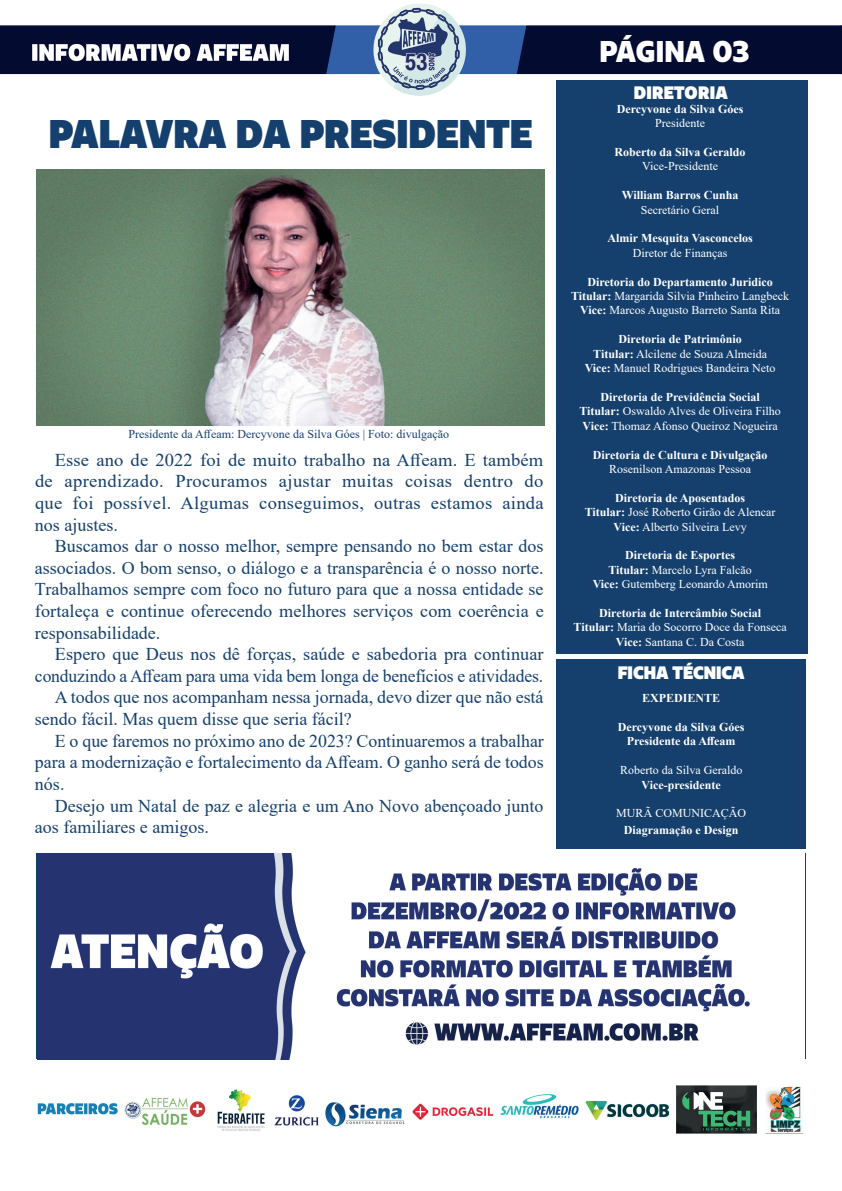
<style>
.page{position:relative;width:842px;height:1191px;background:#fff}
.page>*{position:absolute;margin:0;border:0;box-sizing:border-box;transform-origin:0 0}
.t1{font:900 40px "Urbani";color:#15406e}
.t2{font:900 30px "Urbani";color:#fff}
.t3{font:18px/21.6px "Times New Roman";color:#15406e;text-align:justify}
.t4{font:900 18px "Urbani";color:#fff}
.t5{font:12px/14.4px "Times New Roman";color:#fff;text-align:center}
.t6{font:700 12px/14.4px "Times New Roman";color:#fff;text-align:center}
.t7{font:12px "Times New Roman";color:#15406e}
.s1{font-weight:700}
</style>
<div class="page">
<img style="left:0;top:4px;width:842px;height:1056px">
<img style="left:36px;top:169px;width:508px;height:257px">
<div style="left:556px;top:80px;width:251px;height:573px;background:#15406e"></div>
<div style="left:556px;top:659px;width:249px;height:189px;background:#15406e"></div>
<img style="left:38px;top:854px;width:766px;height:205px">
<img style="left:37px;top:1085px;width:766px;height:49px">
<h1 class="t1" style="left:49px;top:109px;width:485px">PALAVRA DA PRESIDENTE</h1>
<p class="t7" style="left:129px;top:425px;width:322px">Presidente da Affeam: Dercyvone da Silva Góes | Foto: divulgação</p>
<p class="t3" style="left:35px;top:448px;width:510px;text-indent:20px">Esse ano de 2022 foi de muito trabalho na Affeam. E também de aprendizado. Procuramos ajustar muitas coisas dentro do que foi possível. Algumas conseguimos, outras estamos ainda nos ajustes.</p>
<p class="t3" style="left:35px;top:535px;width:510px;text-indent:20px">Buscamos dar o nosso melhor, sempre pensando no bem estar dos associados. O bom senso, o diálogo e a transparência é o nosso norte.<br>Trabalhamos sempre com foco no futuro para que a nossa entidade se fortaleça e continue oferecendo melhores serviços com coerência e responsabilidade.</p>
<p class="t3" style="left:55px;top:643px;width:490px">Espero que Deus nos dê forças, saúde e sabedoria pra continuar</p>
<p class="t3" style="left:35px;top:664px;width:510px">conduzindo a Affeam para uma vida bem longa de benefícios e atividades.</p>
<p class="t3" style="left:55px;top:686px;width:490px">A todos que nos acompanham nessa jornada, devo dizer que não está</p>
<p class="t3" style="left:35px;top:707px;width:318px">sendo fácil. Mas quem disse que seria fácil?</p>
<p class="t3" style="left:55px;top:729px;width:490px">E o que faremos no próximo ano de 2023? Continuaremos a trabalhar</p>
<p class="t3" style="left:35px;top:751px;width:510px">para a modernização e fortalecimento da Affeam. O ganho será de todos</p>
<p class="t3" style="left:35px;top:772px;width:31px">nós.</p>
<p class="t3" style="left:55px;top:794px;width:490px">Desejo um Natal de paz e alegria e um Ano Novo abençoado junto</p>
<p class="t3" style="left:35px;top:815px;width:175px">aos familiares e amigos.</p>
<h2 class="t2" style="left:599px;top:33px;width:151px">PÁGINA 03</h2>
<p class="t4" style="left:634px;top:81px;width:95px">DIRETORIA</p>
<p class="t6" style="left:617px;top:101px;width:128px">Dercyvone da Silva Góes</p>
<p class="t5" style="left:655px;top:116px;width:51px">Presidente</p>
<p class="t6" style="left:615px;top:144px;width:133px">Roberto da Silva Geraldo</p>
<p class="t5" style="left:642px;top:159px;width:77px">Vice-Presidente</p>
<p class="t6" style="left:622px;top:188px;width:118px">William Barros Cunha</p>
<p class="t5" style="left:641px;top:202px;width:80px">Secretário Geral</p>
<p class="t6" style="left:608px;top:231px;width:147px">Almir Mesquita Vasconcelos</p>
<p class="t5" style="left:633px;top:245px;width:96px">Diretor de Finanças</p>
<p class="t5" style="left:571px;top:274px;width:220px"><span class="s1">Diretoria do Departamento Juridico<br>Titular:</span> Margarida Silvia Pinheiro Langbeck<br><span class="s1">Vice:</span> Marcos Augusto Barreto Santa Rita</p>
<p class="t5" style="left:585px;top:332px;width:192px"><span class="s1">Diretoria de Patrimônio<br>Titular:</span> Alcilene de Souza Almeida<br><span class="s1">Vice:</span> Manuel Rodrigues Bandeira Neto</p>
<p class="t5" style="left:579px;top:389px;width:203px"><span class="s1">Diretoria de Previdência Social<br>Titular:</span> Oswaldo Alves de Oliveira Filho<br><span class="s1">Vice:</span> Thomaz Afonso Queiroz Nogueira</p>
<p class="t6" style="left:593px;top:447px;width:176px">Diretoria de Cultura e Divulgação</p>
<p class="t5" style="left:609px;top:461px;width:143px">Rosenilson Amazonas Pessoa</p>
<p class="t5" style="left:585px;top:490px;width:192px"><span class="s1">Diretoria de Aposentados<br>Titular:</span> José Roberto Girão de Alencar<br><span class="s1">Vice:</span> Alberto Silveira Levy</p>
<p class="t5" style="left:593px;top:548px;width:176px"><span class="s1">Diretoria de Esportes<br>Titular:</span> Marcelo Lyra Falcão<br><span class="s1">Vice:</span> Gutemberg Leonardo Amorim</p>
<p class="t5" style="left:574px;top:605px;width:215px"><span class="s1">Diretoria de Intercâmbio Social<br>Titular:</span> Maria do Socorro Doce da Fonseca<br><span class="s1">Vice:</span> Santana C. Da Costa</p>
<p class="t4" style="left:618px;top:661px;width:128px">FICHA TÉCNICA</p>
<p class="t6" style="left:642px;top:690px;width:80px">EXPEDIENTE</p>
<p class="t6" style="left:618px;top:719px;width:128px">Dercyvone da Silva Góes<br>Presidente da Affeam</p>
<p class="t5" style="left:620px;top:762px;width:124px">Roberto da Silva Geraldo</p>
<p class="t6" style="left:641px;top:777px;width:81px">Vice-presidente</p>
<p class="t5" style="left:616px;top:806px;width:131px">MURÃ COMUNICAÇÃO</p>
<p class="t6" style="left:624px;top:822px;width:116px">Diagramação e Design</p>
</div>
